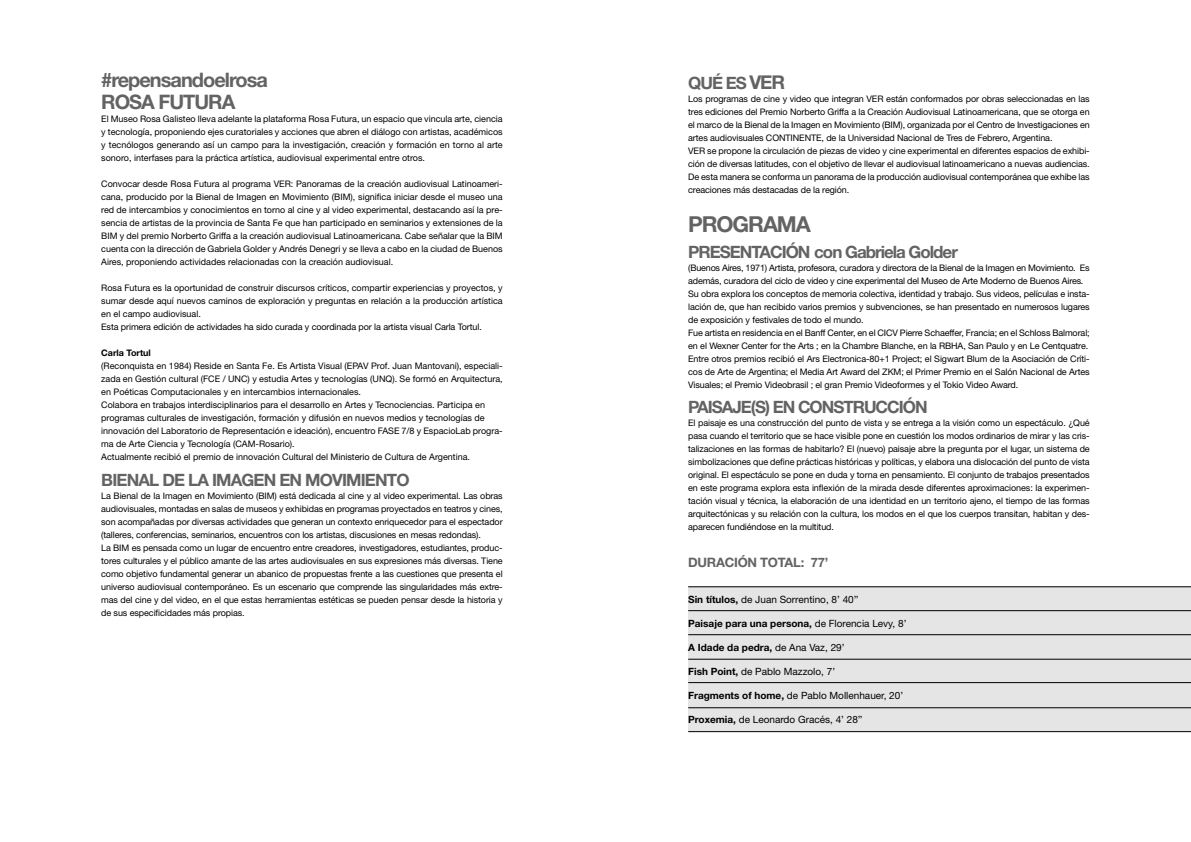
<style>
.page{position:relative;width:1191px;height:842px;background:#fff}
.page>*{position:absolute;margin:0;border:0;box-sizing:border-box;transform-origin:0 0}
.t1{font:700 22px "Helvetica Neue LT Std";letter-spacing:-.05em;color:#646363}
.t2{font:700 20px/22px "Helvetica Neue LT Std";letter-spacing:-.05em;color:#646363}
.t3{font:700 17px "Helvetica Neue LT Std";letter-spacing:-.06em;color:#646363}
.t4{font:700 13px "Helvetica Neue LT Std";letter-spacing:-.02em;color:#646363}
.t5{font:10px "Helvetica Neue LT Std";color:#000}
.t6{font:700 10px "Helvetica Neue LT Std";color:#000}
.t7{font:9px/13px "Helvetica Neue LT Std";letter-spacing:-.01em;color:#000}
.t8{font:700 9px "Helvetica Neue LT Std";color:#000}
.s1{font-size:19px}
.s2{font-weight:700}
.s3{font-weight:400}
</style>
<div class="page">
<div style="left:688px;top:586px;width:503px;height:146px;background:#e5e5e5"></div>
<hr style="left:688px;top:610px;width:503px;height:1px;background:#000">
<hr style="left:688px;top:634px;width:503px;height:1px;background:#000">
<hr style="left:688px;top:659px;width:503px;height:1px;background:#000">
<hr style="left:688px;top:682px;width:503px;height:1px;background:#000">
<hr style="left:688px;top:707px;width:503px;height:1px;background:#000">
<hr style="left:688px;top:731px;width:503px;height:1px;background:#000">
<hr style="left:688px;top:586px;width:503px;height:1px;background:#000">
<h2 class="t2" style="left:101px;top:69px;width:168px">#repensandoelrosa<br>ROSA FUTURA</h2>
<p class="t7" style="left:101px;top:112px;width:403px;text-align:justify">El Museo Rosa Galisteo lleva adelante la plataforma Rosa Futura, un espacio que vincula arte, ciencia y tecnología, proponiendo ejes curatoriales y acciones que abren el diálogo con artistas, académicos y tecnólogos generando así un campo para la investigación, creación y formación en torno al arte sonoro, interfases para la práctica artística, audiovisual experimental entre otros.</p>
<p class="t7" style="left:101px;top:177px;width:403px;text-align:justify">Convocar desde Rosa Futura al programa VER: Panoramas de la creación audiovisual Latinoameri&shy;cana, producido por la Bienal de Imagen en Movimiento (BIM), significa iniciar desde el museo una red de intercambios y conocimientos en torno al cine y al video experimental, destacando así la pre&shy;sencia de artistas de la provincia de Santa Fe que han participado en seminarios y extensiones de la BIM y del premio Norberto Griffa a la creación audiovisual Latinoamericana. Cabe señalar que la BIM cuenta con la dirección de Gabriela Golder y Andrés Denegri y se lleva a cabo en la ciudad de Buenos Aires, proponiendo actividades relacionadas con la creación audiovisual.</p>
<p class="t7" style="left:101px;top:281px;width:403px">Rosa Futura es la oportunidad de construir discursos críticos, compartir experiencias y proyectos, y sumar desde aquí nuevos caminos de exploración y preguntas en relación a la producción artística en el campo audiovisual.<br>Esta primera edición de actividades ha sido curada y coordinada por la artista visual Carla Tortul.</p>
<p class="t8" style="left:101px;top:347px;width:51px">Carla Tortul</p>
<p class="t7" style="left:101px;top:359px;width:403px">(Reconquista en 1984) Reside en Santa Fe. Es Artista Visual (EPAV Prof. Juan Mantovani), especiali&shy;zada en Gestión cultural (FCE / UNC) y estudia Artes y tecnologías (UNQ). Se formó en Arquitectura, en Poéticas Computacionales y en intercambios internacionales.<br>Colabora en trabajos interdisciplinarios para el desarrollo en Artes y Tecnociencias. Participa en programas culturales de investigación, formación y difusión en nuevos medios y tecnologías de innovación del Laboratorio de Representación e ideación), encuentro FASE 7/8 y EspacioLab progra&shy;ma de Arte Ciencia y Tecnología (CAM-Rosario).<br>Actualmente recibió el premio de innovación Cultural del Ministerio de Cultura de Argentina.</p>
<h3 class="t3" style="left:101px;top:470px;width:310px">BIENAL DE LA IMAGEN EN MOVIMIENTO</h3>
<p class="t7" style="left:101px;top:489px;width:403px">La Bienal de la Imagen en Movimiento (BIM) está dedicada al cine y al video experimental. Las obras audiovisuales, montadas en salas de museos y exhibidas en programas proyectados en teatros y cines, son acompañadas por diversas actividades que generan un contexto enriquecedor para el espectador (talleres, conferencias, seminarios, encuentros con los artistas, discusiones en mesas redondas).<br>La BIM es pensada como un lugar de encuentro entre creadores, investigadores, estudiantes, produc&shy;tores culturales y el público amante de las artes audiovisuales en sus expresiones más diversas. Tiene como objetivo fundamental generar un abanico de propuestas frente a las cuestiones que presenta el universo audiovisual contemporáneo. Es un escenario que comprende las singularidades más extre&shy;mas del cine y del video, en el que estas herramientas estéticas se pueden pensar desde la historia y de sus especificidades más propias.</p>
<h3 class="t3" style="left:688px;top:73px;width:98px">QUÉ ES <span class="s1">VER</span></h3>
<p class="t7" style="left:688px;top:92px;width:403px">Los programas de cine y video que integran VER están conformados por obras seleccionadas en las tres ediciones del Premio Norberto Griffa a la Creación Audiovisual Latinoamericana, que se otorga en el marco de la Bienal de la Imagen en Movimiento (BIM), organizada por el Centro de Investigaciones en artes audiovisuales CONTINENTE, de la Universidad Nacional de Tres de Febrero, Argentina.<br>VER se propone la circulación de piezas de video y cine experimental en diferentes espacios de exhibi&shy;ción de diversas latitudes, con el objetivo de llevar el audiovisual latinoamericano a nuevas audiencias.<br>De esta manera se conforma un panorama de la producción audiovisual contemporánea que exhibe las creaciones más destacadas de la región.</p>
<h1 class="t1" style="left:688px;top:211px;width:124px">PROGRAMA</h1>
<h3 class="t3" style="left:688px;top:242px;width:271px">PRESENTACIÓN con Gabriela Golder</h3>
<p class="t7" style="left:688px;top:261px;width:403px">(Buenos Aires, 1971) Artista, profesora, curadora y directora de la Bienal de la Imagen en Movimiento. Es además, curadora del ciclo de video y cine experimental del Museo de Arte Moderno de Buenos Aires.<br>Su obra explora los conceptos de memoria colectiva, identidad y trabajo. Sus videos, películas e insta&shy;lación de, que han recibido varios premios y subvenciones, se han presentado en numerosos lugares de exposición y festivales de todo el mundo.<br>Fue artista en residencia en el Banff Center, en el CICV Pierre Schaeffer, Francia; en el Schloss Balmoral; en el Wexner Center for the Arts ; en la Chambre Blanche, en la RBHA, San Paulo y en Le Centquatre.<br>Entre otros premios recibió el Ars Electronica-80+1 Project; el Sigwart Blum de la Asociación de Críti&shy;cos de Arte de Argentina; el Media Art Award del ZKM; el Primer Premio en el Salón Nacional de Artes Visuales; el Premio Videobrasil ; el gran Premio Videoformes y el Tokio Video Award.</p>
<h3 class="t3" style="left:688px;top:397px;width:241px">PAISAJE(S) EN CONSTRUCCIÓN</h3>
<p class="t7" style="left:688px;top:416px;width:403px;text-align:justify">El paisaje es una construcción del punto de vista y se entrega a la visión como un espectáculo. ¿Qué pasa cuando el territorio que se hace visible pone en cuestión los modos ordinarios de mirar y las cris&shy;talizaciones en las formas de habitarlo? El (nuevo) paisaje abre la pregunta por el lugar, un sistema de simbolizaciones que define prácticas históricas y políticas, y elabora una dislocación del punto de vista original. El espectáculo se pone en duda y torna en pensamiento. El conjunto de trabajos presentados en este programa explora esta inflexión de la mirada desde diferentes aproximaciones: la experimen&shy;tación visual y técnica, la elaboración de una identidad en un territorio ajeno, el tiempo de las formas arquitectónicas y su relación con la cultura, los modos en el que los cuerpos transitan, habitan y des&shy;aparecen fundiéndose en la multitud.</p>
<h3 class="t4" style="left:688px;top:555px;width:142px">DURACIÓN TOTAL: 77’</h3>
<p class="t5" style="left:688px;top:594px;width:172px"><span class="s2">Sin títulos,</span> de Juan Sorrentino, 8’ 40’’</p>
<p class="t6" style="left:688px;top:618px;width:220px">Paisaje para una persona, <span class="s3">de Florencia Levy, 8’</span></p>
<p class="t6" style="left:688px;top:642px;width:158px">A Idade da pedra, <span class="s3">de Ana Vaz, 29’</span></p>
<p class="t5" style="left:688px;top:666px;width:148px"><span class="s2">Fish Point,</span> de Pablo Mazzolo, 7’</p>
<p class="t5" style="left:688px;top:690px;width:216px"><span class="s2">Fragments of home,</span> de Pablo Mollenhauer, 20’</p>
<p class="t5" style="left:688px;top:714px;width:176px"><span class="s2">Proxemia,</span> de Leonardo Gracés, 4’ 28’’</p>
</div>
